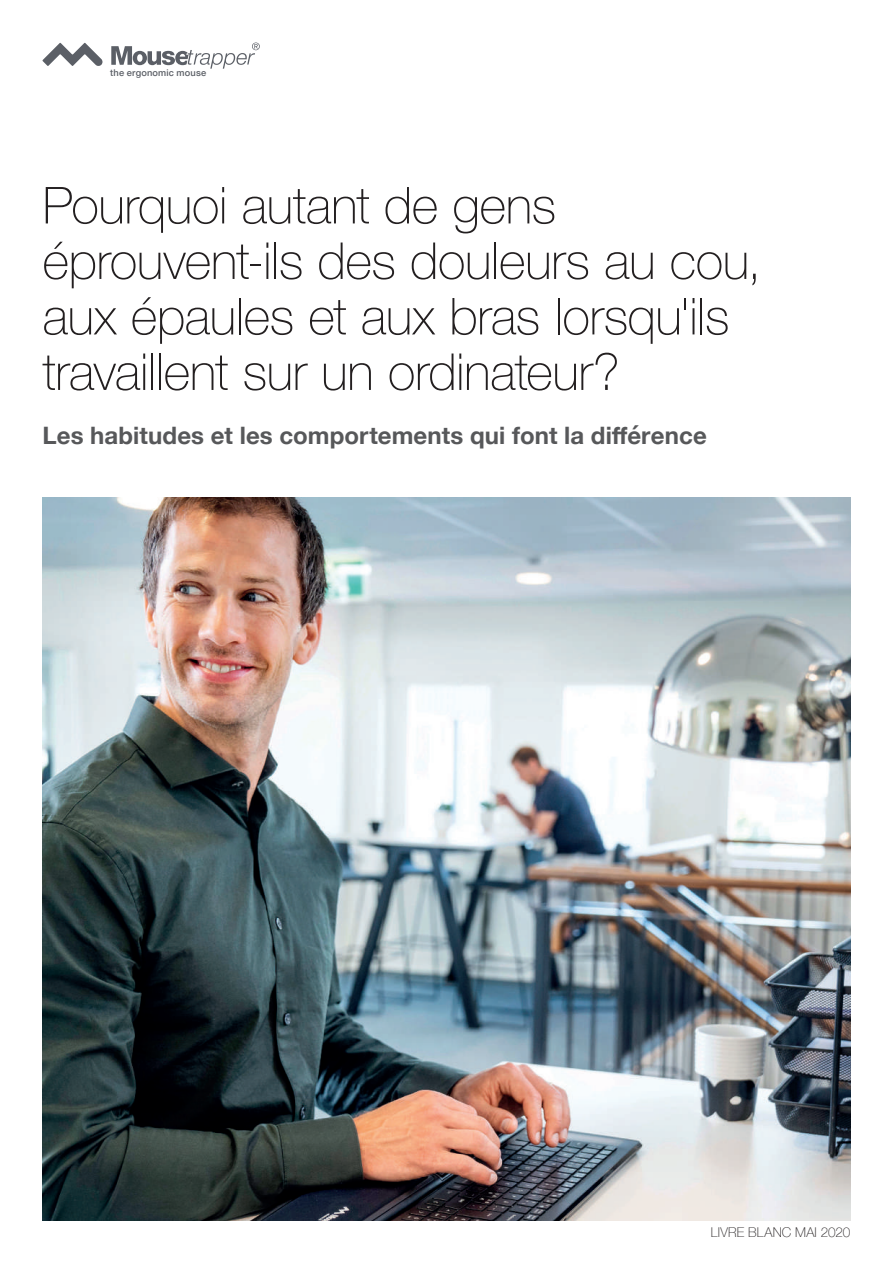
<style>
.page{position:relative;width:893px;height:1263px;background:#fff}
.page>*{position:absolute;margin:0;border:0;box-sizing:border-box;transform-origin:0 0}
.t1{font:100 51px/55.5px "Helvetica Neue";letter-spacing:-.01em;color:#231f20}
.t2{font:700 24px "Helvetica Neue";letter-spacing:.005em;color:#57585a}
.t3{font:100 13.5px "Helvetica Neue";letter-spacing:.015em;color:#231f20}
.t4{font:500 9.3px "Helvetica Neue";letter-spacing:.02em;color:#5b5f66}
</style>
<div class="page">
<img style="left:43px;top:497px;width:807px;height:723px">
<svg style="left:111px;top:43px;width:149px;height:26px"></svg>
<svg style="left:43px;top:43px;width:60px;height:23px"></svg>
<p class="t4" style="left:110px;top:65px;width:98px">the ergonomic mouse</p>
<p class="t1" style="left:43px;top:175px;width:720px">Pourquoi autant de gens éprouvent-ils des douleurs au cou, aux épaules et aux bras lorsqu'ils travaillent sur un ordinateur?</p>
<p class="t2" style="left:43px;top:417px;width:666px">Les habitudes et les comportements qui font la différence</p>
<p class="t3" style="left:711px;top:1222px;width:141px">LIVRE BLANC MAI 2020</p>
</div>
